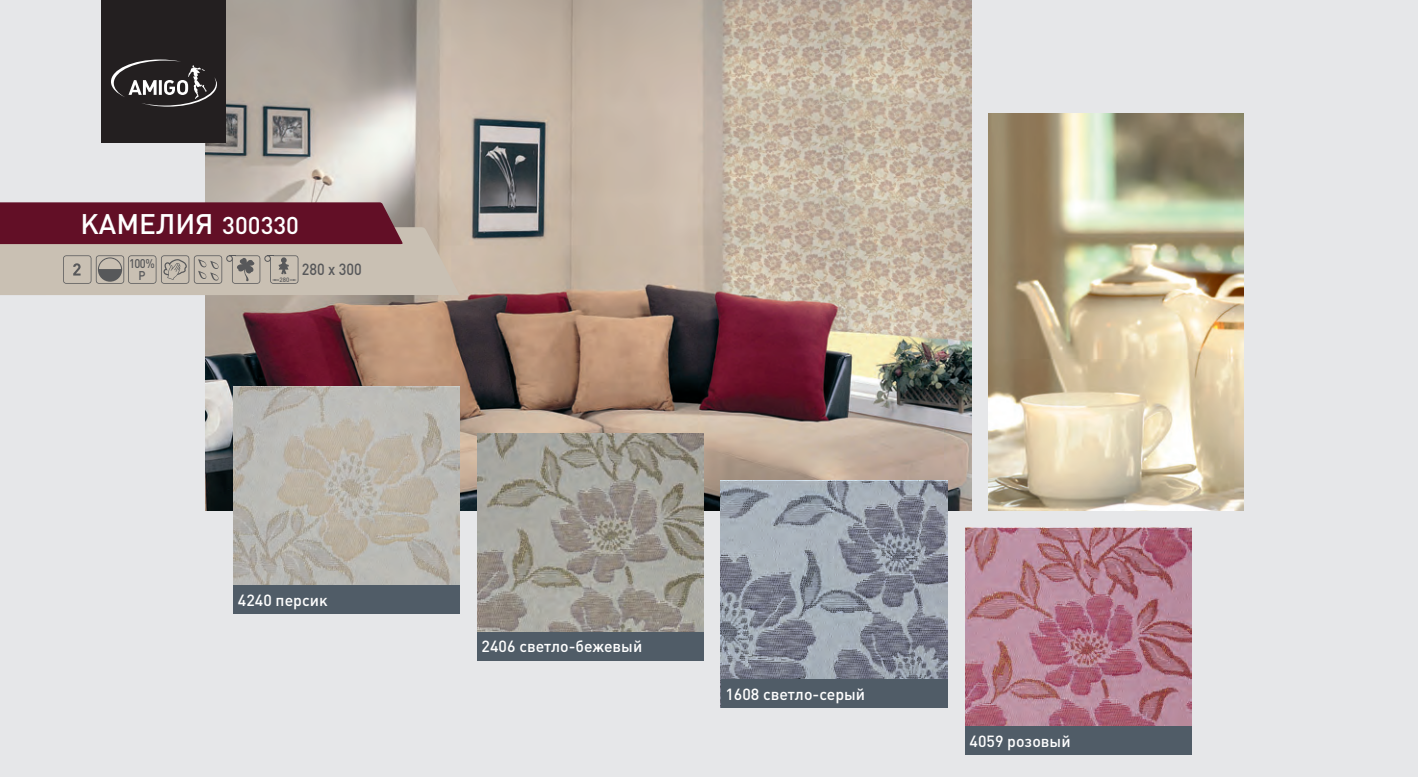
<style>
.page{position:relative;width:1418px;height:777px;background:#fff}
.page>*{position:absolute;margin:0;border:0;box-sizing:border-box;transform-origin:0 0}
.t1{font:28px "Plumb Medium C";color:#fff}
.t2{font:16px "Plumb Medium C";color:#fff}
.t3{font:16px "Arial";color:#fff}
.t4{font:16px "Plumb Medium C";color:#57585a;scale:.9 1}
.t5{font:12.6px/11.4px "Plumb Medium C";color:#57585a;text-align:center;scale:.89 1}
.t6{font:6.2px "Plumb Medium C";color:#57585a}
.s1{font-size:24px}
</style>
<div class="page">
<div style="left:0;top:0;width:1417px;height:777px;background:#e6e7e9"></div>
<img style="left:205px;top:0;width:766px;height:510px">
<img style="left:988px;top:113px;width:255px;height:397px">
<div style="left:102px;top:0;width:124px;height:143px;background:#231f20"></div>
<svg style="left:111px;top:59px;width:106px;height:48px"></svg>
<svg style="left:0;top:202px;width:459px;height:93px;background:#9c7778"></svg>
<img style="left:965px;top:527px;width:226px;height:199px">
<div style="left:964px;top:726px;width:227px;height:28px;background:#505c67"></div>
<img style="left:233px;top:386px;width:227px;height:199px">
<div style="left:233px;top:585px;width:227px;height:28px;background:#505c67"></div>
<img style="left:477px;top:433px;width:227px;height:227px">
<div style="left:477px;top:632px;width:226px;height:28px;background:#505c67"></div>
<img style="left:721px;top:481px;width:226px;height:227px">
<div style="left:720px;top:679px;width:227px;height:28px;background:#505c67"></div>
<h1 class="t1" style="left:80px;top:211px;width:220px">КАМЕЛИЯ <span class="s1">300330</span></h1>
<p class="t5" style="left:129px;top:259px;width:30px">100%<br>Р</p>
<p class="t6" style="left:279px;top:277px;width:12px">280</p>
<p class="t4" style="left:302px;top:263px;width:68px">280 х 300</p>
<p class="t2" style="left:238px;top:593px;width:91px">4240 персик</p>
<p class="t2" style="left:481px;top:640px;width:162px">2406 светло-бежевый</p>
<p class="t3" style="left:725px;top:688px;width:95px">605502-7261</p>
<p class="t2" style="left:725px;top:687px;width:141px">1608 светло-серый</p>
<p class="t2" style="left:969px;top:734px;width:103px">4059 розовый</p>
</div>
